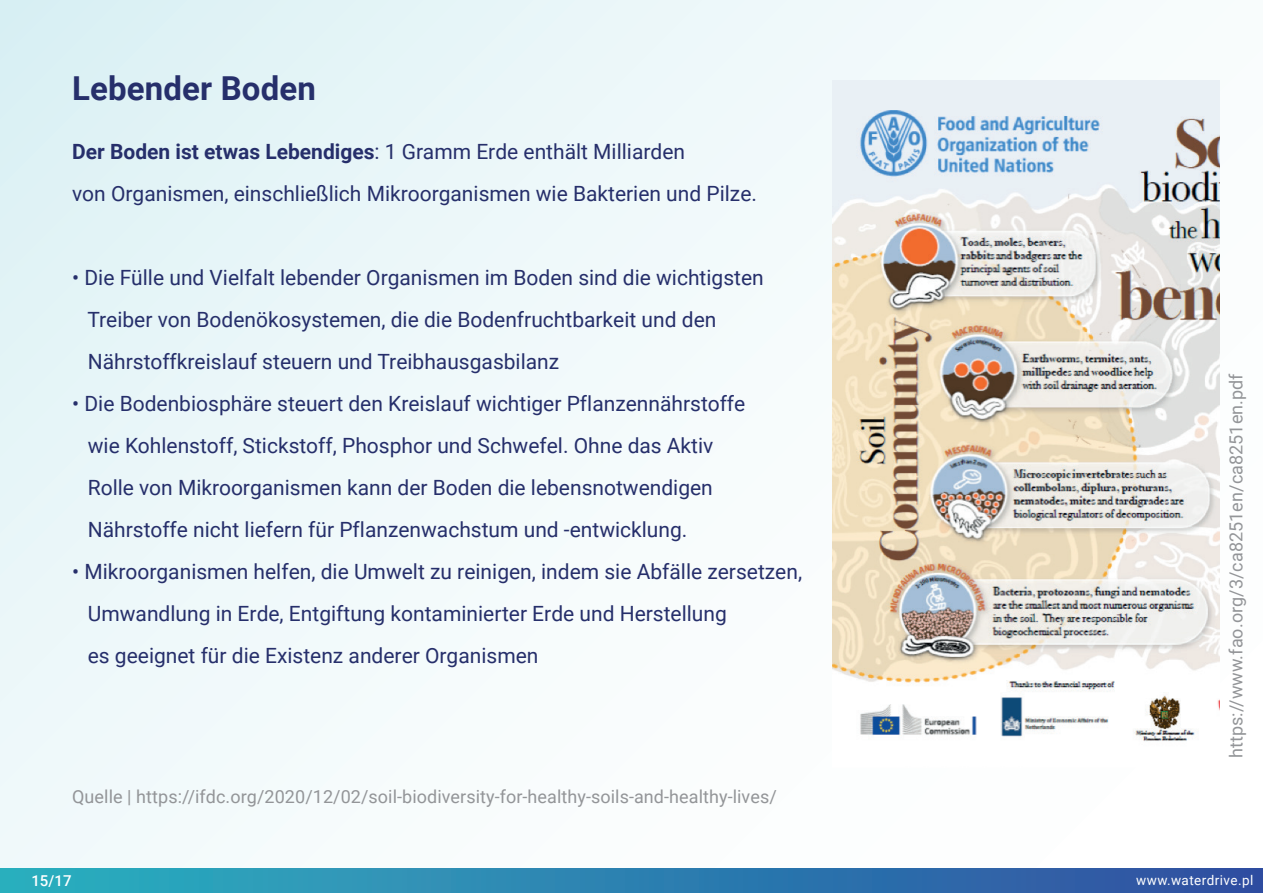
<style>
.page{position:relative;width:1263px;height:893px;background:#fff}
.page>*{position:absolute;margin:0;border:0;box-sizing:border-box;transform-origin:0 0}
.t1{font:700 33px "Roboto";letter-spacing:.005em;color:#262f6b}
.t2{font:21px/42px "Roboto";color:#262f6b}
.t3{font:18px "Roboto";letter-spacing:.005em;color:#939598}
.t4{font:500 15px "Roboto";color:#fff}
.t5{font:13.5px "Roboto";letter-spacing:.03em;color:#fff}
.s1{font-weight:700}
</style>
<div class="page">
<div style="left:0;top:0;width:1263px;height:893px;background:linear-gradient(to right,#e7f5f8,#fefffe)"></div>
<div style="left:0;top:868px;width:1263px;height:25px;background:linear-gradient(to right,#2bb2c0,#2f4ea1)"></div>
<img style="left:833px;top:80px;width:387px;height:688px">
<h1 class="t1" style="left:72px;top:65px;width:245px">Lebender Boden</h1>
<p class="t2" style="left:72px;top:129px;width:686px"><span class="s1">Der Boden ist etwas Lebendiges</span>: 1 Gramm Erde enthält Milliarden<br>von Organismen, einschließlich Mikroorganismen wie Bakterien und Pilze.</p>
<p class="t2" style="left:87px;top:255px;width:678px;text-indent:-15px">• Die Fülle und Vielfalt lebender Organismen im Boden sind die wichtigsten<br>Treiber von Bodenökosystemen, die die Bodenfruchtbarkeit und den<br>Nährstoffkreislauf steuern und Treibhausgasbilanz</p>
<p class="t2" style="left:88px;top:381px;width:659px;text-indent:-16px">• Die Bodenbiosphäre steuert den Kreislauf wichtiger Pflanzennährstoffe wie Kohlenstoff, Stickstoff, Phosphor und Schwefel. Ohne das Aktiv Rolle von Mikroorganismen kann der Boden die lebensnotwendigen Nährstoffe nicht liefern für Pflanzenwachstum und -entwicklung.</p>
<p class="t2" style="left:88px;top:549px;width:716px;text-indent:-16px">• Mikroorganismen helfen, die Umwelt zu reinigen, indem sie Abfälle zersetzen,<br>Umwandlung in Erde, Entgiftung kontaminierter Erde und Herstellung<br>es geeignet für die Existenz anderer Organismen</p>
<p class="t3" style="left:72px;top:784px;width:706px">Quelle | https://ifdc.org/2020/12/02/soil-biodiversity-for-healthy-soils-and-healthy-lives/</p>
<p class="t3" style="left:1223px;top:758px;width:386px;rotate:-90deg">https://www.fao.org/3/ca8251en/ca8251en.pdf</p>
<p class="t4" style="left:31px;top:870px;width:42px">15/17</p>
<p class="t5" style="left:1136px;top:871px;width:119px">www.waterdrive.pl</p>
</div>
